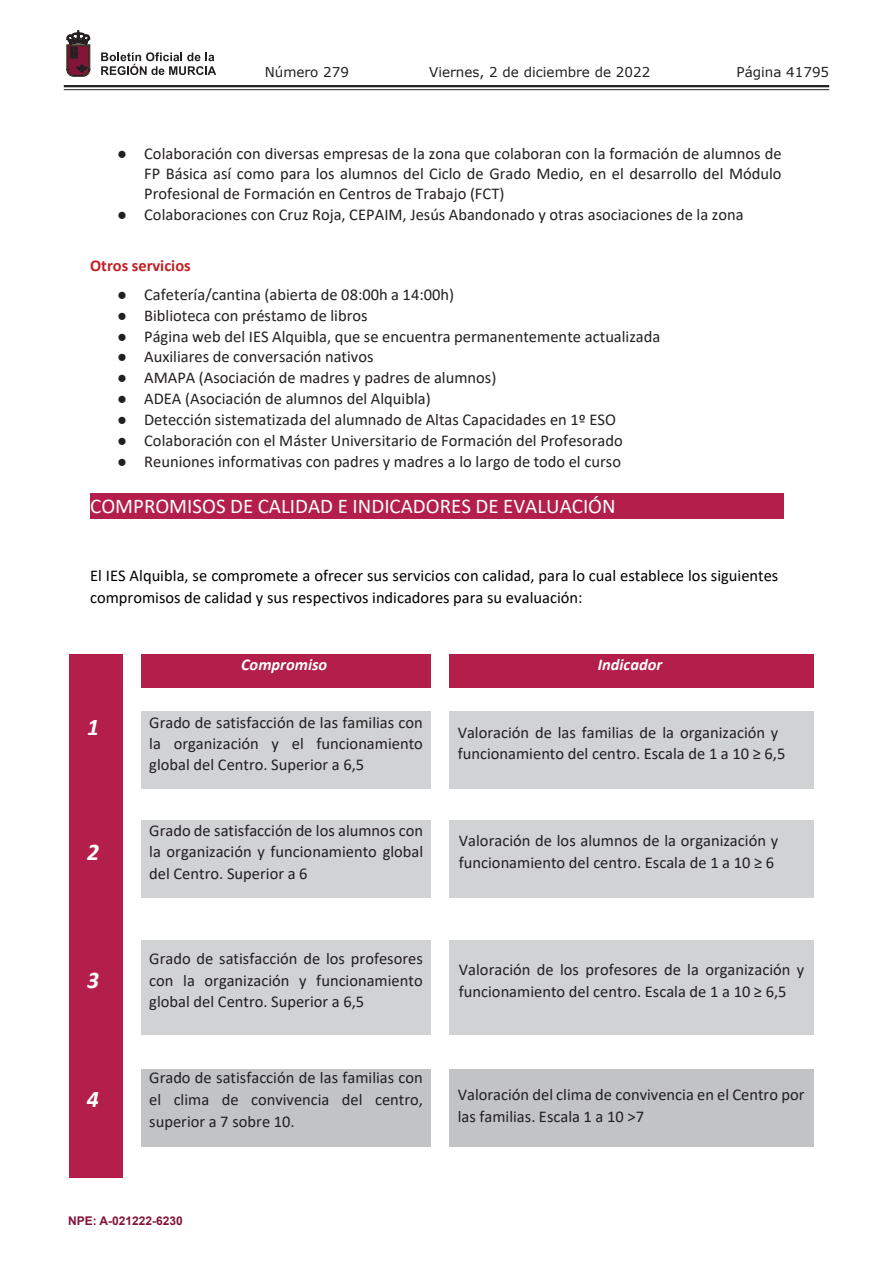
<style>
.page{position:relative;width:893px;height:1263px;background:#fff}
.page>*{position:absolute;margin:0;border:0;box-sizing:border-box;transform-origin:0 0}
.t1{font:italic 700 24px "Calibri";color:#fff}
.t2{font:21px "Calibri";color:#fff}
.t3{font:16.5px/21.8px "Calibri";color:#231f20;text-align:justify}
.t4{font:16.5px/21.8px "Calibri";color:#000}
.t5{font:italic 700 16.5px "Calibri";color:#fff}
.t6{font:700 16.5px "Calibri";color:#c12025}
.t7{font:13.5px "Verdana";color:#231f20}
.t8{font:700 12px "Arial";color:#83143a}
.s1{font-family:"Times New Roman"}
</style>
<div class="page">
<hr style="left:64px;top:85px;width:765px;height:2px;background:#231f20">
<hr style="left:64px;top:89px;width:765px;height:1px;background:#231f20">
<svg style="left:101px;top:52px;width:115px;height:23px"></svg>
<svg style="left:67px;top:31px;width:23px;height:45px"></svg>
<div style="left:141px;top:1069px;width:289px;height:77px;background:#c1c3c5"></div>
<div style="left:449px;top:1069px;width:364px;height:77px;background:#c1c3c5"></div>
<div style="left:90px;top:493px;width:694px;height:26px;background:#b31e4a"></div>
<div style="left:69px;top:654px;width:54px;height:33px;background:#b31e4a"></div>
<div style="left:141px;top:654px;width:290px;height:33px;background:#b31e4a"></div>
<div style="left:450px;top:654px;width:364px;height:33px;background:#b31e4a"></div>
<div style="left:69px;top:687px;width:54px;height:24px;background:#b31e4a"></div>
<div style="left:69px;top:711px;width:54px;height:78px;background:#b31e4a"></div>
<div style="left:141px;top:711px;width:290px;height:78px;background:#d1d2d4"></div>
<div style="left:450px;top:711px;width:364px;height:78px;background:#d1d2d4"></div>
<div style="left:69px;top:789px;width:54px;height:31px;background:#b31e4a"></div>
<div style="left:69px;top:820px;width:54px;height:77px;background:#b31e4a"></div>
<div style="left:141px;top:820px;width:290px;height:77px;background:#d1d2d4"></div>
<div style="left:450px;top:820px;width:364px;height:77px;background:#d1d2d4"></div>
<div style="left:69px;top:897px;width:54px;height:43px;background:#b31e4a"></div>
<div style="left:69px;top:940px;width:54px;height:94px;background:#b31e4a"></div>
<div style="left:141px;top:940px;width:290px;height:94px;background:#d1d2d4"></div>
<div style="left:450px;top:940px;width:364px;height:94px;background:#d1d2d4"></div>
<div style="left:69px;top:1034px;width:54px;height:33px;background:#b31e4a"></div>
<div style="left:69px;top:1067px;width:54px;height:111px;background:#b31e4a"></div>
<p class="t7" style="left:265px;top:62px;width:86px">Número 279</p>
<p class="t7" style="left:429px;top:62px;width:223px">Viernes, 2 de diciembre de 2022</p>
<p class="t7" style="left:736px;top:62px;width:94px">Página 41795</p>
<p class="t3" style="left:144px;top:143px;width:639px;line-height:20.2px;text-indent:-27px"><span class="s1">●</span> Colaboración con diversas empresas de la zona que colaboran con la formación de alumnos de FP Básica así como para los alumnos del Ciclo de Grado Medio, en el desarrollo del Módulo Profesional de Formación en Centros de Trabajo (FCT)</p>
<p class="t3" style="left:117px;top:204px;width:628px"><span class="s1">●</span> Colaboraciones con Cruz Roja, CEPAIM, Jesús Abandonado y otras asociaciones de la zona</p>
<p class="t6" style="left:90px;top:253px;width:102px">Otros servicios</p>
<p class="t3" style="left:117px;top:283px;width:339px"><span class="s1">●</span> Cafetería/cantina (abierta de 08:00h a 14:00h)</p>
<p class="t3" style="left:117px;top:304px;width:252px"><span class="s1">●</span> Biblioteca con préstamo de libros</p>
<p class="t3" style="left:117px;top:325px;width:545px"><span class="s1">●</span> Página web del IES Alquibla, que se encuentra permanentemente actualizada</p>
<p class="t3" style="left:117px;top:346px;width:258px"><span class="s1">●</span> Auxiliares de conversación nativos</p>
<p class="t3" style="left:117px;top:366px;width:381px"><span class="s1">●</span> AMAPA (Asociación de madres y padres de alumnos)</p>
<p class="t3" style="left:117px;top:387px;width:315px"><span class="s1">●</span> ADEA (Asociación de alumnos del Alquibla)</p>
<p class="t3" style="left:117px;top:408px;width:500px"><span class="s1">●</span> Detección sistematizada del alumnado de Altas Capacidades en 1º ESO</p>
<p class="t3" style="left:117px;top:429px;width:507px"><span class="s1">●</span> Colaboración con el Máster Universitario de Formación del Profesorado</p>
<p class="t3" style="left:117px;top:450px;width:505px"><span class="s1">●</span> Reuniones informativas con padres y madres a lo largo de todo el curso</p>
<p class="t2" style="left:90px;top:491px;width:527px">COMPROMISOS DE CALIDAD E INDICADORES DE EVALUACIÓN</p>
<p class="t4" style="left:90px;top:564px;width:690px">El IES Alquibla, se compromete a ofrecer sus servicios con calidad, para lo cual establece los siguientes compromisos de calidad y sus respectivos indicadores para su evaluación:</p>
<p class="t5" style="left:241px;top:653px;width:88px">Compromiso</p>
<p class="t5" style="left:598px;top:653px;width:66px">Indicador</p>
<h1 class="t1" style="left:87px;top:710px;width:13px">1</h1>
<p class="t3" style="left:149px;top:711px;width:275px;line-height:21.1px">Grado de satisfacción de las familias con la organización y el funcionamiento global del Centro. Superior a 6,5</p>
<p class="t3" style="left:458px;top:721px;width:329px">Valoración de las familias de la organización y funcionamiento del centro. Escala de 1 a 10 ≥ 6,5</p>
<h1 class="t1" style="left:87px;top:835px;width:13px">2</h1>
<h1 class="t1" style="left:87px;top:963px;width:13px">3</h1>
<h1 class="t1" style="left:87px;top:1082px;width:13px">4</h1>
<p class="t3" style="left:149px;top:819px;width:275px">Grado de satisfacción de los alumnos con la organización y funcionamiento global del Centro. Superior a 6</p>
<p class="t3" style="left:459px;top:830px;width:321px">Valoración de los alumnos de la organización y funcionamiento del centro. Escala de 1 a 10 ≥ 6</p>
<p class="t3" style="left:149px;top:947px;width:275px">Grado de satisfacción de los profesores con la organización y funcionamiento global del Centro. Superior a 6,5</p>
<p class="t3" style="left:459px;top:958px;width:347px">Valoración de los profesores de la organización y funcionamiento del centro. Escala de 1 a 10 ≥ 6,5</p>
<p class="t3" style="left:149px;top:1066px;width:275px">Grado de satisfacción de las familias con el clima de convivencia del centro, superior a 7 sobre 10.</p>
<p class="t3" style="left:458px;top:1083px;width:348px">Valoración del clima de convivencia en el Centro por las familias. Escala 1 a 10 &gt;7</p>
<p class="t8" style="left:68px;top:1212px;width:116px">NPE: A-021222-6230</p>
</div>
